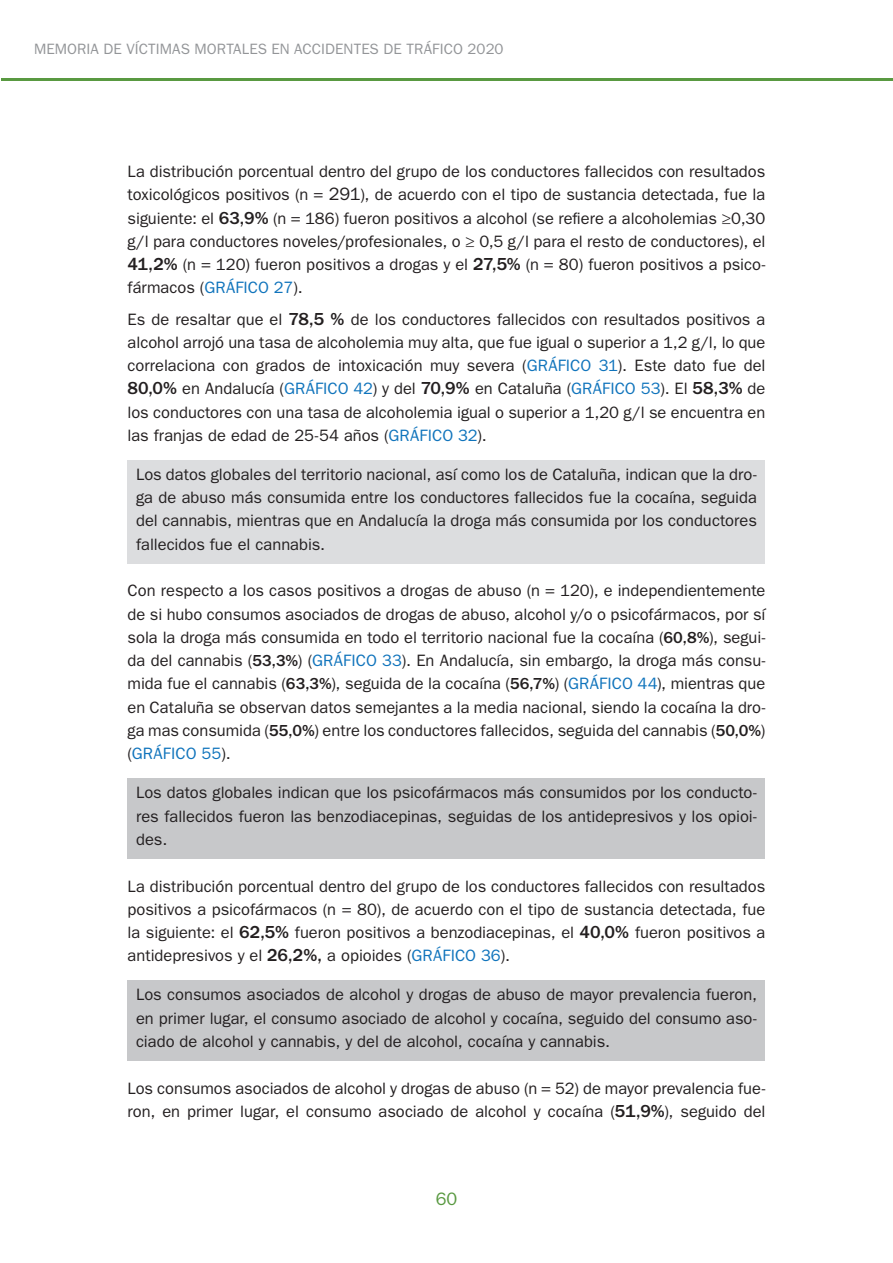
<style>
.page{position:relative;width:893px;height:1263px;background:#fff}
.page>*{position:absolute;margin:0;border:0;box-sizing:border-box;transform-origin:0 0}
.t1{font:18px "ITC Franklin Gothic Std";color:#599941}
.txt{font:16.5px/23.2px "ITC Franklin Gothic Std";color:#231f20;text-align:justify}
.txt-sombra{font:16.5px/23.2px "ITC Franklin Gothic Std";color:#231f20;text-align:justify}
.t2{font:15px "ITC Franklin Gothic Std";letter-spacing:.005em;color:#939598}
.s1{font-size:18px}
.s2{font-weight:500;font-size:18px}
.s3{color:#1074bc}
.s4{font-weight:500}
</style>
<div class="page">
<hr style="left:1px;top:78px;width:892px;height:2px;background:#599941">
<div style="left:128px;top:460px;width:637px;height:103px;background:#dcdddf"></div>
<div style="left:128px;top:778px;width:637px;height:80px;background:#c7c8ca"></div>
<div style="left:128px;top:980px;width:637px;height:80px;background:#c7c8ca"></div>
<p class="t2" style="left:34px;top:40px;width:471px">MEMORIA DE VÍCTIMAS MORTALES EN ACCIDENTES DE TRÁFICO 2020</p>
<p class="txt" style="left:128px;top:160px;width:639px">La distribución porcentual dentro del grupo de los conductores fallecidos con resultados toxicológicos positivos (n = <span class="s1">291</span>), de acuerdo con el tipo de sustancia detectada, fue la siguiente: el <span class="s2">63,9%</span> (n = 186) fueron positivos a alcohol (se refiere a alcoholemias ≥0,30 g/l para conductores noveles/profesionales, o ≥ 0,5 g/l para el resto de conductores), el <span class="s2">41,2%</span> (n = 120) fueron positivos a drogas y el <span class="s2">27,5%</span> (n = 80) fueron positivos a psico&shy;fármacos (<span class="s3">GRÁFICO 27</span>).</p>
<p class="txt" style="left:128px;top:307px;width:639px">Es de resaltar que el <span class="s2">78,5 %</span> de los conductores fallecidos con resultados positivos a alcohol arrojó una tasa de alcoholemia muy alta, que fue igual o superior a 1,2 g/l, lo que correlaciona con grados de intoxicación muy severa (<span class="s3">GRÁFICO 31</span>). Este dato fue del <span class="s2">80,0%</span> en Andalucía (<span class="s3">GRÁFICO 42</span>) y del <span class="s2">70,9%</span> en Cataluña (<span class="s3">GRÁFICO 53</span>). El <span class="s2">58,3%</span> de los conductores con una tasa de alcoholemia igual o superior a 1,20 g/l se encuentra en las franjas de edad de 25-54 años (<span class="s3">GRÁFICO 32</span>).</p>
<p class="txt-sombra" style="left:136px;top:463px;width:622px">Los datos globales del territorio nacional, así como los de Cataluña, indican que la dro&shy;ga de abuso más consumida entre los conductores fallecidos fue la cocaína, seguida del cannabis, mientras que en Andalucía la droga más consumida por los conductores fallecidos fue el cannabis.</p>
<p class="txt" style="left:128px;top:579px;width:639px">Con respecto a los casos positivos a drogas de abuso (n = 120), e independientemente de si hubo consumos asociados de drogas de abuso, alcohol y/o o psicofármacos, por sí sola la droga más consumida en todo el territorio nacional fue la cocaína (<span class="s4">60,8%</span>), segui&shy;da del cannabis (<span class="s4">53,3%</span>) (<span class="s3">GRÁFICO 33</span>). En Andalucía, sin embargo, la droga más consu&shy;mida fue el cannabis (<span class="s4">63,3%</span>), seguida de la cocaína (<span class="s4">56,7%</span>) (<span class="s3">GRÁFICO 44</span>), mientras que en Cataluña se observan datos semejantes a la media nacional, siendo la cocaína la dro&shy;ga mas consumida (<span class="s4">55,0%</span>) entre los conductores fallecidos, seguida del cannabis (<span class="s4">50,0%</span>) (<span class="s3">GRÁFICO 55</span>).</p>
<p class="txt-sombra" style="left:136px;top:781px;width:622px">Los datos globales indican que los psicofármacos más consumidos por los conducto&shy;res fallecidos fueron las benzodiacepinas, seguidas de los antidepresivos y los opioi&shy;des.</p>
<p class="txt" style="left:128px;top:874px;width:639px">La distribución porcentual dentro del grupo de los conductores fallecidos con resultados positivos a psicofármacos (n = 80), de acuerdo con el tipo de sustancia detectada, fue la siguiente: el <span class="s2">62,5%</span> fueron positivos a benzodiacepinas, el <span class="s2">40,0%</span> fueron positivos a antidepresivos y el <span class="s2">26,2%,</span> a opioides (<span class="s3">GRÁFICO 36</span>).</p>
<p class="txt-sombra" style="left:136px;top:983px;width:622px">Los consumos asociados de alcohol y drogas de abuso de mayor prevalencia fueron, en primer lugar, el consumo asociado de alcohol y cocaína, seguido del consumo aso&shy;ciado de alcohol y cannabis, y del de alcohol, cocaína y cannabis.</p>
<p class="txt" style="left:128px;top:1077px;width:639px">Los consumos asociados de alcohol y drogas de abuso (n = 52) de mayor prevalencia fue&shy;ron, en primer lugar, el consumo asociado de alcohol y cocaína (<span class="s2">51,9%</span>), seguido del</p>
<p class="t1" style="left:436px;top:1189px;width:23px">60</p>
</div>
